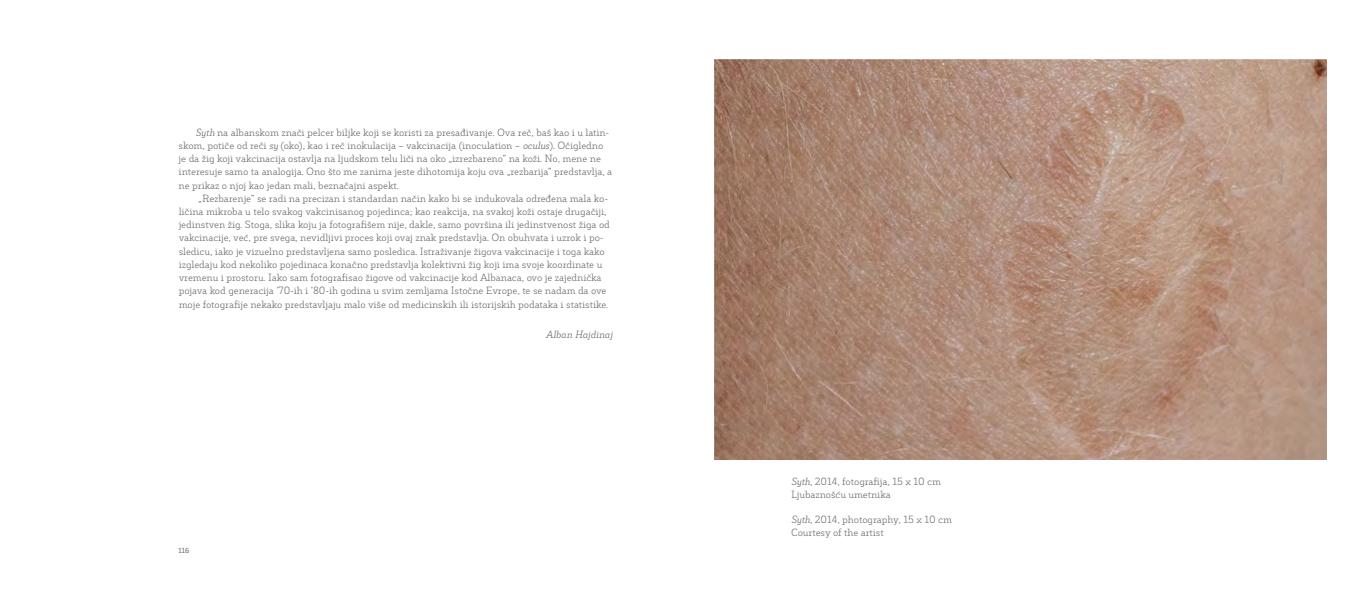
<style>
.page{position:relative;width:1361px;height:596px;background:#fff}
.page>*{position:absolute;margin:0;border:0;box-sizing:border-box;transform-origin:0 0}
.t1{font:300 10px/13.2px "Decour";letter-spacing:-.01em;color:#646569}
.t2{font:italic 300 10px "Decour";color:#646569}
.t3{font:600 7px "Decour";color:#646569}
.s1{font-style:italic}
</style>
<div class="page">
<img style="left:714px;top:60px;width:613px;height:399px">
<p class="t1" style="left:179px;top:125px;width:435px;text-indent:17px"><span class="s1">Syth</span> na albanskom znači pelcer biljke koji se koristi za presađivanje. Ova reč, baš kao i u latin&shy;skom, potiče od reči <span class="s1">sy</span> (oko), kao i reč inokulacija – vakcinacija (inoculation – <span class="s1">oculus</span>). Očigledno je da žig koji vakcinacija ostavlja na ljudskom telu liči na oko „izrezbareno” na koži. No, mene ne interesuje samo ta analogija. Ono što me zanima jeste dihotomija koju ova „rezbarija” predstavlja, a ne prikaz o njoj kao jedan mali, beznačajni aspekt.</p>
<p class="t1" style="left:179px;top:191px;width:433px;text-indent:20px">„Rezbarenje” se radi na precizan i standardan način kako bi se indukovala određena mala ko&shy;ličina mikroba u telo svakog vakcinisanog pojedinca; kao reakcija, na svakoj koži ostaje drugačiji, jedinstven žig. Stoga, slika koju ja fotografišem nije, dakle, samo površina ili jedinstvenost žiga od vakcinacije, već, pre svega, nevidljivi proces koji ovaj znak predstavlja. On obuhvata i uzrok i po&shy;sledicu, iako je vizuelno predstavljena samo posledica. Istraživanje žigova vakcinacije i toga kako izgledaju kod nekoliko pojedinaca konačno predstavlja kolektivni žig koji ima svoje koordinate u vremenu i prostoru. Iako sam fotografisao žigove od vakcinacije kod Albanaca, ovo je zajednička pojava kod generacija ’70-ih i ’80-ih godina u svim zemljama Istočne Evrope, te se nadam da ove moje fotografije nekako predstavljaju malo više od medicinskih ili istorijskih podataka i statistike.</p>
<p class="t2" style="left:546px;top:328px;width:68px">Alban Hajdinaj</p>
<p class="t3" style="left:179px;top:546px;width:12px">116</p>
<p class="t1" style="left:791px;top:474px;width:151px"><span class="s1">Syth</span>, 2014, fotografija, 15 x 10 cm<br>Ljubaznošću umetnika</p>
<p class="t1" style="left:791px;top:512px;width:162px"><span class="s1">Syth</span>, 2014, photography, 15 x 10 cm<br>Courtesy of the artist</p>
</div>
